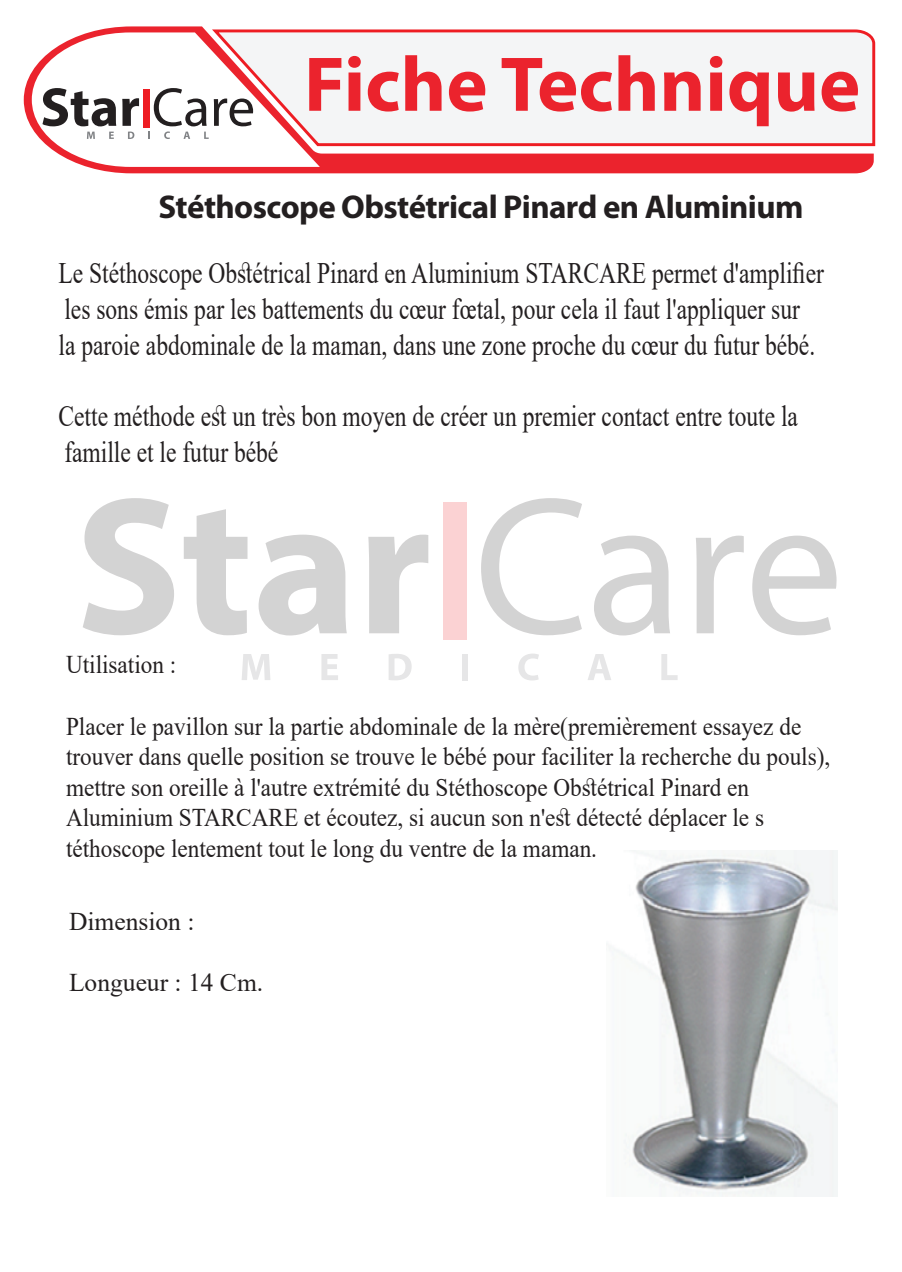
<style>
.page{position:relative;width:902px;height:1272px;background:#fff}
.page>*{position:absolute;margin:0;border:0;box-sizing:border-box;transform-origin:0 0}
.t1{font:700 78.15px "Myriad Pro";color:#eb232d}
.t2{font:700 33px "Myriad Pro";letter-spacing:-.02em;color:#231f20}
.t3{font:29.7px/35.7px "Times New Roman";color:#231f20;scale:.79 1}
.t4{font:25.5px/30.6px "Times New Roman";color:#231f20;scale:.91 1}
.t5{font:25.5px "Times New Roman";color:#231f20}
</style>
<div class="page">
<svg style="left:83px;top:498px;width:91px;height:137px"></svg>
<svg style="left:184px;top:509px;width:63px;height:126px"></svg>
<svg style="left:258px;top:534px;width:89px;height:101px"></svg>
<svg style="left:368px;top:534px;width:60px;height:99px"></svg>
<svg style="left:481px;top:498px;width:101px;height:137px"></svg>
<svg style="left:594px;top:535px;width:76px;height:100px"></svg>
<svg style="left:696px;top:535px;width:47px;height:98px"></svg>
<svg style="left:752px;top:535px;width:84px;height:100px"></svg>
<div style="left:443px;top:502px;width:23px;height:137px;background:#fbd2d3"></div>
<svg style="left:242px;top:654px;width:28px;height:26px"></svg>
<svg style="left:321px;top:654px;width:17px;height:26px"></svg>
<svg style="left:389px;top:654px;width:22px;height:26px"></svg>
<div style="left:462px;top:654px;width:6px;height:26px;background:#e6e6e7"></div>
<svg style="left:518px;top:653px;width:21px;height:27px"></svg>
<svg style="left:588px;top:654px;width:23px;height:26px"></svg>
<svg style="left:661px;top:654px;width:16px;height:26px"></svg>
<svg style="left:24px;top:26px;width:849px;height:147px;fill:#f4f5f6"></svg>
<svg style="left:32px;top:32px;width:288px;height:135px"></svg>
<img style="left:614px;top:850px;width:223px;height:346px">
<h1 class="t1" style="left:304px;top:33px;width:557px">Fiche Technique</h1>
<p class="t2" style="left:158px;top:185px;width:646px">Stéthoscope Obstétrical Pinard en Aluminium</p>
<p class="t3" style="left:58px;top:255px;width:970px">Le Stéthoscope Obstétrical Pinard en Aluminium STARCARE permet d'amplifier les sons émis par les battements du cœur fœtal, pour cela il faut l'appliquer sur<br>la paroie abdominale de la maman, dans une zone proche du cœur du futur bébé.</p>
<p class="t3" style="left:58px;top:397px;width:937px">Cette méthode est un très bon moyen de créer un premier contact entre toute la famille et le futur bébé</p>
<p class="t4" style="left:66px;top:648px;width:123px">Utilisation :</p>
<p class="t4" style="left:66px;top:710px;width:841px">Placer le pavillon sur la partie abdominale de la mère(premièrement essayez de trouver dans quelle position se trouve le bébé pour faciliter la recherche du pouls), mettre son oreille à l'autre extrémité du Stéthoscope Obstétrical Pinard en Aluminium STARCARE et écoutez, si aucun son n'est détecté déplacer le s téthoscope lentement tout le long du ventre de la maman.</p>
<p class="t5" style="left:69px;top:903px;width:127px">Dimension :</p>
<p class="t5" style="left:69px;top:964px;width:196px">Longueur : 14 Cm.</p>
</div>
